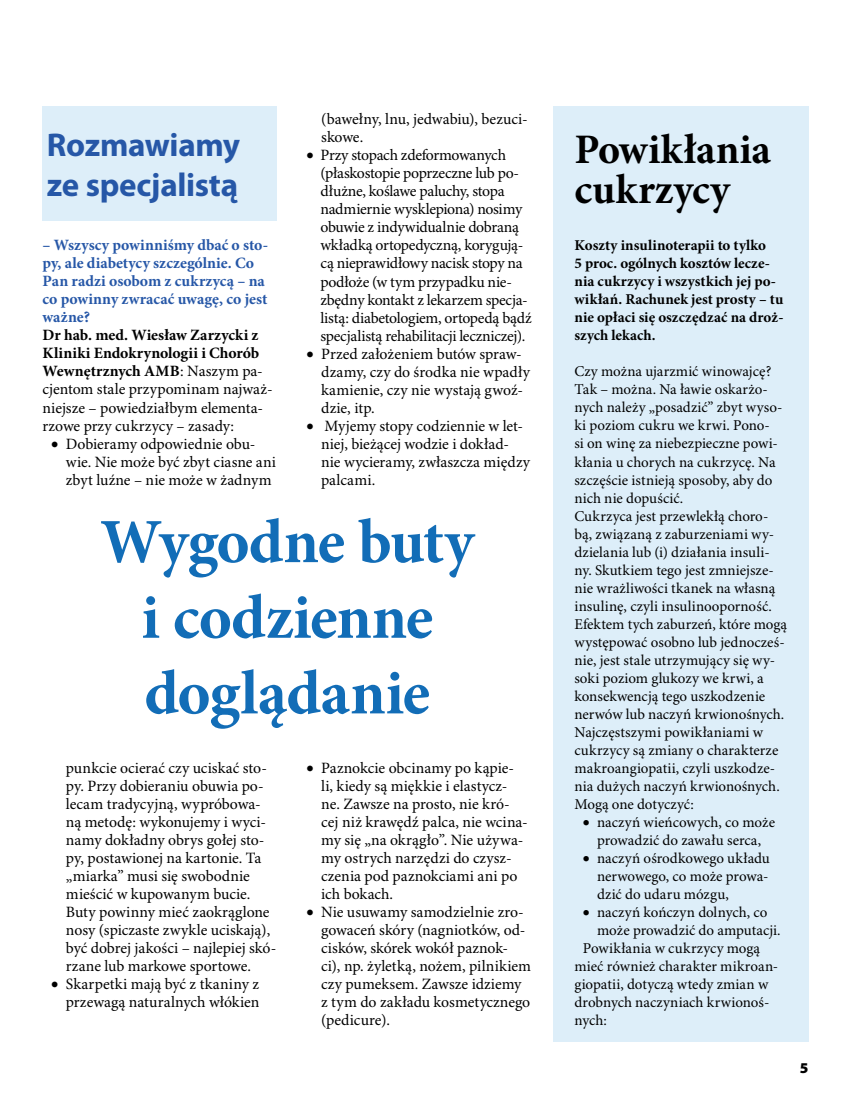
<style>
.page{position:relative;width:851px;height:1106px;background:#fff}
.page>*{position:absolute;margin:0;border:0;box-sizing:border-box;transform-origin:0 0}
.body_3_szpalty{font:700 63px/75.6px "Minion Pro";letter-spacing:-.015em;color:#126db7;text-align:center}
.body_3_szpalty-2{font:700 42px/39.6px "Minion Pro";color:#000}
.body_3_szpalty-3{font:700 33px "Myriad Pro";letter-spacing:-.01em;color:#2657a7}
.body_3_szpalty-4{font:15.75px/18px "Minion Pro";letter-spacing:-.005em;color:#000}
.body_3_szpalty-5{font:700 15.75px/18px "Minion Pro";color:#2657a7}
.body_3_szpalty-6{font:15px/18px "Minion Pro";color:#000}
.body_3_szpalty-7{font:700 15px/18px "Minion Pro";color:#000}
.t1{font:900 15px "Myriad Pro";color:#000}
.s1{font-weight:700}
</style>
<div class="page">
<div style="left:553px;top:106px;width:255px;height:936px;background:#ddeef9"></div>
<div style="left:43px;top:106px;width:234px;height:115px;background:#ddeef9"></div>
<p class="body_3_szpalty-3" style="left:47px;top:127px;width:195px">Rozmawiamy</p>
<p class="body_3_szpalty-3" style="left:47px;top:166px;width:193px">ze specjalistą</p>
<p class="body_3_szpalty-5" style="left:43px;top:237px;width:227px">– Wszyscy powinniśmy dbać o sto&shy;py, ale diabetycy szczególnie. Co<br>Pan radzi osobom z cukrzycą – na co powinny zwracać uwagę, co jest ważne?</p>
<p class="body_3_szpalty-4" style="left:43px;top:327px;width:231px"><span class="s1">Dr hab. med. Wiesław Zarzycki z<br>Kliniki Endokrynologii i Chorób<br>Wewnętrznych AMB</span>: Naszym pa&shy;cjentom stale przypominam najważ&shy;niejsze – powiedziałbym elementa&shy;rzowe przy cukrzycy – zasady:</p>
<p class="body_3_szpalty-4" style="left:66px;top:435px;width:212px;text-indent:-15px">• Dobieramy odpowiednie obu&shy;wie. Nie może być zbyt ciasne ani zbyt luźne – nie może w żadnym</p>
<p class="body_3_szpalty-4" style="left:321px;top:111px;width:208px">(bawełny, lnu, jedwabiu), bezuci&shy;skowe.</p>
<p class="body_3_szpalty-4" style="left:320px;top:147px;width:213px;text-indent:-14px">• Przy stopach zdeformowanych (płaskostopie poprzeczne lub po&shy;dłużne, koślawe paluchy, stopa nadmiernie wysklepiona) nosimy obuwie z indywidualnie dobraną wkładką ortopedyczną, korygują&shy;cą nieprawidłowy nacisk stopy na podłoże (w tym przypadku nie&shy;zbędny kontakt z lekarzem specja&shy;listą: diabetologiem, ortopedą bądź specjalistą rehabilitacji leczniczej).</p>
<p class="body_3_szpalty-4" style="left:321px;top:345px;width:210px;text-indent:-15px">• Przed założeniem butów spraw&shy;dzamy, czy do środka nie wpadły kamienie, czy nie wystają gwoź&shy;dzie, itp.</p>
<p class="body_3_szpalty-4" style="left:321px;top:417px;width:210px;text-indent:-15px">• Myjemy stopy codziennie w let&shy;niej, bieżącej wodzie i dokład&shy;nie wycieramy, zwłaszcza między palcami.</p>
<p class="body_3_szpalty" style="left:100px;top:507px;width:375px">Wygodne buty i codzienne doglądanie</p>
<p class="body_3_szpalty-4" style="left:66px;top:759px;width:212px">punkcie ocierać czy uciskać sto&shy;py. Przy dobieraniu obuwia po&shy;lecam tradycyjną, wypróbowa&shy;ną metodę: wykonujemy i wyci&shy;namy dokładny obrys gołej sto&shy;py, postawionej na kartonie. Ta „miarka” musi się swobodnie mieścić w kupowanym bucie.<br>Buty powinny mieć zaokrąglone nosy (spiczaste zwykle uciskają), być dobrej jakości – najlepiej skó&shy;rzane lub markowe sportowe.</p>
<p class="body_3_szpalty-4" style="left:51px;top:975px;width:210px;text-align:right">• Skarpetki mają być z tkaniny z przewagą naturalnych włókien</p>
<p class="body_3_szpalty-4" style="left:321px;top:759px;width:208px;text-indent:-15px">• Paznokcie obcinamy po kąpie&shy;li, kiedy są miękkie i elastycz&shy;ne. Zawsze na prosto, nie kró&shy;cej niż krawędź palca, nie wcina&shy;my się „na okrągło”. Nie używa&shy;my ostrych narzędzi do czysz&shy;czenia pod paznokciami ani po ich bokach.</p>
<p class="body_3_szpalty-4" style="left:321px;top:903px;width:211px;text-indent:-15px">• Nie usuwamy samodzielnie zro&shy;gowaceń skóry (nagniotków, od&shy;cisków, skórek wokół paznok&shy;ci), np. żyletką, nożem, pilnikiem czy pumeksem. Zawsze idziemy z tym do zakładu kosmetycznego (pedicure).</p>
<p class="body_3_szpalty-2" style="left:574px;top:132px;width:198px">Powikłania cukrzycy</p>
<p class="body_3_szpalty-7" style="left:574px;top:237px;width:210px">Koszty insulinoterapii to tylko<br>5 proc. ogólnych kosztów lecze&shy;nia cukrzycy i wszystkich jej po&shy;wikłań. Rachunek jest prosty – tu nie opłaci się oszczędzać na droż&shy;szych lekach.</p>
<p class="body_3_szpalty-6" style="left:574px;top:363px;width:198px">Czy można ujarzmić winowajcę?</p>
<p class="body_3_szpalty-6" style="left:574px;top:381px;width:210px">Tak – można. Na ławie oskarżo&shy;nych należy „posadzić” zbyt wyso&shy;ki poziom cukru we krwi. Pono&shy;si on winę za niebezpieczne powi&shy;kłania u chorych na cukrzycę. Na szczęście istnieją sposoby, aby do nich nie dopuścić.</p>
<p class="body_3_szpalty-6" style="left:574px;top:507px;width:214px">Cukrzyca jest przewlekłą choro&shy;bą, związaną z zaburzeniami wy&shy;dzielania lub (i) działania insuli&shy;ny. Skutkiem tego jest zmniejsze&shy;nie wrażliwości tkanek na własną insulinę, czyli insulinooporność.<br>Efektem tych zaburzeń, które mogą występować osobno lub jednocześ&shy;nie, jest stale utrzymujący się wy&shy;soki poziom glukozy we krwi, a konsekwencją tego uszkodzenie nerwów lub naczyń krwionośnych.<br>Najczęstszymi powikłaniami w cukrzycy są zmiany o charakterze makroangiopatii, czyli uszkodze&shy;nia dużych naczyń krwionośnych.<br>Mogą one dotyczyć:</p>
<p class="body_3_szpalty-6" style="left:583px;top:813px;width:193px;text-align:center">• naczyń wieńcowych, co może prowadzić do zawału serca,</p>
<p class="body_3_szpalty-6" style="left:597px;top:849px;width:174px;text-align:justify;text-indent:-14px">• naczyń ośrodkowego układu nerwowego, co może prowa&shy;dzić do udaru mózgu,</p>
<p class="body_3_szpalty-6" style="left:597px;top:903px;width:185px;text-indent:-14px">• naczyń kończyn dolnych, co może prowadzić do amputacji.</p>
<p class="body_3_szpalty-6" style="left:574px;top:939px;width:205px;text-indent:9px">Powikłania w cukrzycy mogą mieć również charakter mikroan&shy;giopatii, dotyczą wtedy zmian w drobnych naczyniach krwionoś&shy;nych:</p>
<p class="t1" style="left:799px;top:1059px;width:10px">5</p>
</div>
